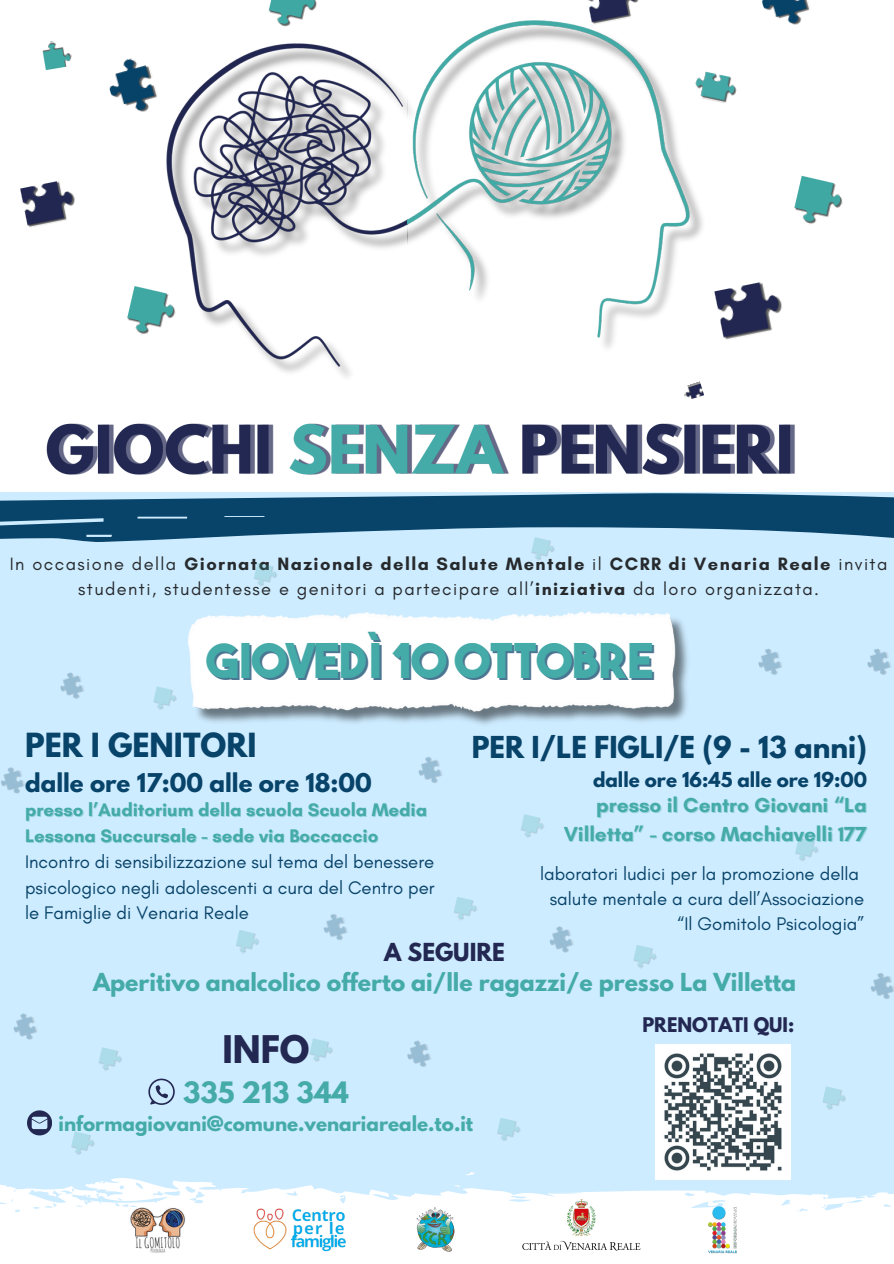
<style>
.page{position:relative;width:894px;height:1264px;background:#fff}
.page>*{position:absolute;margin:0;border:0;box-sizing:border-box;transform-origin:0 0}
.t1{font:47.7px "The Bold Font";color:#45aba8}
.t2{font:700 33.75px "League Spartan";color:#232852}
.t3{font:700 29.4px "League Spartan";color:#084369}
.t4{font:700 26.85px "League Spartan";color:#084369}
.t5{font:700 26.1px "League Spartan";color:#45aba8}
.t6{font:700 22.95px "League Spartan";color:#084369}
.t7{font:700 22.05px/30.6px "League Spartan";color:#45aba8;text-align:center}
.t8{font:700 20.7px "Glacial Indifference";color:#45aba8}
.t9{font:18.6px/25.3px "Glacial Indifference";color:#084369;text-align:justify}
.t10{font:700 18.6px "Glacial Indifference";color:#45aba8}
.t11{font:700 18.3px "League Spartan";color:#45aba8}
.t12{font:700 18.3px "League Spartan";color:#084369}
.t13{font:18.15px/25.3px "Glacial Indifference";letter-spacing:.08em;color:#262a2d;text-align:center}
.t14{font:700 17.85px "League Spartan";color:#232852}
.s1{font-weight:700}
.s2{color:#232852}
</style>
<div class="page">
<svg style="left:0;top:1144px;width:893px;height:68px;fill:#ceecff"></svg>
<div style="left:0;top:492px;width:893px;height:652px;background:#ceecff"></div>
<svg style="left:0;top:494px;width:893px;height:48px;fill:#084369"></svg>
<img style="left:166px;top:20px;width:537px;height:357px">
<img style="left:714px;top:282px;width:68px;height:58px">
<img style="left:109px;top:58px;width:48px;height:54px">
<img style="left:127px;top:286px;width:52px;height:55px">
<img style="left:692px;top:70px;width:45px;height:35px">
<img style="left:761px;top:0;width:49px;height:25px">
<img style="left:794px;top:176px;width:49px;height:48px">
<img style="left:20px;top:181px;width:55px;height:47px">
<img style="left:266px;top:0;width:55px;height:34px">
<img style="left:584px;top:0;width:60px;height:25px">
<img style="left:188px;top:611px;width:500px;height:114px">
<img style="left:684px;top:381px;width:20px;height:18px">
<img style="left:42px;top:41px;width:30px;height:29px">
<img style="left:153px;top:686px;width:24px;height:24px">
<img style="left:60px;top:672px;width:24px;height:27px">
<img style="left:418px;top:757px;width:25px;height:26px">
<img style="left:1px;top:767px;width:24px;height:27px">
<img style="left:323px;top:914px;width:25px;height:26px">
<img style="left:758px;top:648px;width:24px;height:27px">
<img style="left:549px;top:926px;width:25px;height:27px">
<img style="left:13px;top:1013px;width:25px;height:27px">
<img style="left:870px;top:973px;width:23px;height:26px">
<img style="left:867px;top:648px;width:24px;height:27px">
<img style="left:521px;top:814px;width:23px;height:24px">
<img style="left:236px;top:930px;width:23px;height:23px">
<img style="left:822px;top:1086px;width:24px;height:24px">
<img style="left:309px;top:1038px;width:24px;height:24px">
<img style="left:633px;top:945px;width:24px;height:24px">
<img style="left:497px;top:1118px;width:24px;height:23px">
<img style="left:98px;top:1047px;width:24px;height:24px">
<img style="left:70px;top:1131px;width:27px;height:27px">
<img style="left:795px;top:838px;width:24px;height:23px">
<img style="left:529px;top:537px;width:27px;height:24px">
<img style="left:254px;top:563px;width:23px;height:23px">
<img style="left:407px;top:1040px;width:24px;height:27px">
<svg style="left:148px;top:1078px;width:27px;height:27px"></svg>
<svg style="left:27px;top:1110px;width:25px;height:25px"></svg>
<img style="left:416px;top:1206px;width:38px;height:45px">
<img style="left:129px;top:1206px;width:57px;height:47px">
<img style="left:249px;top:1202px;width:104px;height:50px">
<img style="left:517px;top:1194px;width:129px;height:57px">
<img style="left:697px;top:1195px;width:60px;height:59px">
<img style="left:45px;top:423px;width:751px;height:72px">
<img style="left:454px;top:897px;width:23px;height:23px">
<img style="left:655px;top:1044px;width:135px;height:135px">
<p class="t13" style="left:10px;top:551px;width:878px">In occasione della <span class="s1">Giornata Nazionale della Salute Mentale</span> il <span class="s1">CCRR di Venaria Reale</span> invita studenti, studentesse e genitori a partecipare all’<span class="s1">iniziativa</span> da loro organizzata.</p>
<p class="t1" style="left:207px;top:642px;width:448px">GIOVEDì 10 OTTOBRE</p>
<p class="t3" style="left:25px;top:730px;width:233px">PER I GENITORI</p>
<p class="t6" style="left:25px;top:771px;width:348px">dalle ore 17:00 alle ore 18:00</p>
<p class="t10" style="left:25px;top:798px;width:403px">presso l’Auditorium della scuola Scuola Media</p>
<p class="t10" style="left:25px;top:824px;width:355px">Lessona Succursale - sede via Boccaccio</p>
<p class="t9" style="left:25px;top:849px;width:411px">Incontro di sensibilizzazione sul tema del benessere psicologico negli adolescenti a cura del Centro per le Famiglie di Venaria Reale</p>
<p class="t4" style="left:471px;top:733px;width:396px">PER I/LE FIGLI/E (9 - 13 anni)</p>
<p class="t12" style="left:593px;top:771px;width:275px">dalle ore 16:45 alle ore 19:00</p>
<h2 class="t8" style="left:596px;top:792px;width:272px">presso il Centro Giovani “La</h2>
<p class="t8" style="left:563px;top:821px;width:305px">Villetta” - corso Machiavelli 177</p>
<p class="t9" style="left:540px;top:860px;width:320px">laboratori ludici per la promozione della</p>
<p class="t9" style="left:549px;top:885px;width:316px">salute mentale a cura dell’Associazione</p>
<h3 class="t9" style="left:677px;top:911px;width:188px">“Il Gomitolo Psicologia”</h3>
<p class="t7" style="left:93px;top:939px;width:704px"><span class="s2">A SEGUIRE<br></span>Aperitivo analcolico offerto ai/lle ragazzi/e presso La Villetta</p>
<h4 class="t2" style="left:222px;top:1033px;width:89px">INFO</h4>
<h5 class="t5" style="left:183px;top:1079px;width:167px">335 213 344</h5>
<p class="t11" style="left:59px;top:1114px;width:416px">informagiovani@comune.venariareale.to.it</p>
<p class="t14" style="left:642px;top:1016px;width:153px">PRENOTATI QUI:</p>
</div>
